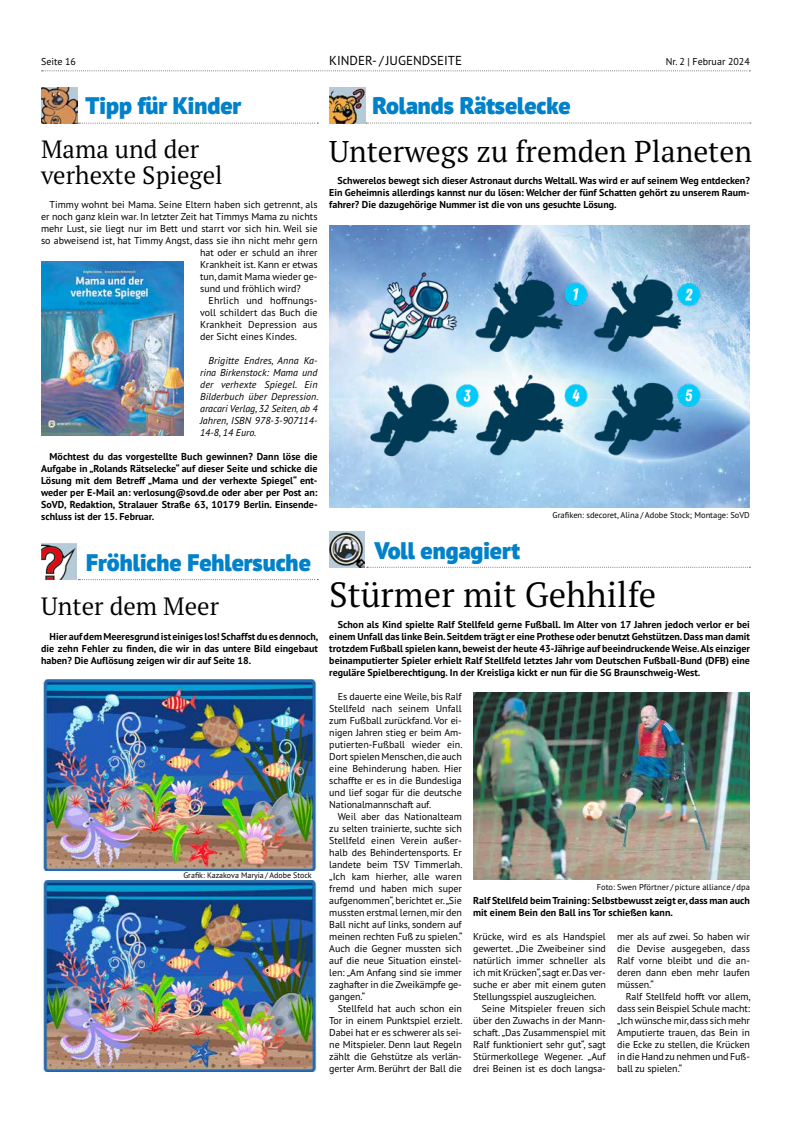
<style>
.page{position:relative;width:791px;height:1134px;background:#fff}
.page>*{position:absolute;margin:0;border:0;box-sizing:border-box;transform-origin:0 0}
.t1{font:35px "PT Serif Pro";color:#000}
.t2{font:30px "PT Serif Pro";color:#000}
.t3{font:25px "PT Serif Pro";color:#000}
.t4{font:900 24px "PT Sans Pro";color:#0081c9}
.t5{font:13px "PT Sans Pro";color:#000}
.t6{font:10px/12px "PT Sans Pro";letter-spacing:-.005em;color:#000;text-align:justify}
.t7{font:700 10px/12px "PT Sans Pro";color:#000;text-align:justify}
.t8{font:italic 10px/12px "PT Sans Pro";color:#000;text-align:justify}
.t9{font:10px "PT Sans Pro";letter-spacing:.015em;color:#000}
.t10{font:8.5px "PT Sans Pro";color:#000}
.t11{font:8px "PT Sans Pro";color:#000}
</style>
<div class="page">
<img style="left:329px;top:88px;width:36px;height:36px">
<svg style="left:366px;top:123px;width:385px;height:1px"></svg>
<svg style="left:78px;top:123px;width:240px;height:1px"></svg>
<img style="left:41px;top:88px;width:36px;height:36px">
<img style="left:473px;top:693px;width:277px;height:187px">
<img style="left:329px;top:225px;width:421px;height:283px">
<img style="left:359px;top:259px;width:346px;height:208px">
<svg style="left:367px;top:567px;width:383px;height:1px"></svg>
<img style="left:329px;top:532px;width:36px;height:36px">
<svg style="left:45px;top:579px;width:32px;height:1px"></svg>
<img style="left:41px;top:544px;width:36px;height:35px">
<svg style="left:78px;top:579px;width:240px;height:1px"></svg>
<img style="left:41px;top:679px;width:276px;height:191px">
<img style="left:41px;top:261px;width:142px;height:175px">
<img style="left:41px;top:881px;width:276px;height:191px">
<svg style="left:42px;top:70px;width:708px;height:1px"></svg>
<p class="t6" style="left:41px;top:55px;width:36px">Seite 16</p>
<h3 class="t5" style="left:329px;top:52px;width:134px">KINDER- / JUGENDSEITE</h3>
<p class="t6" style="left:666px;top:55px;width:85px">Nr. 2 | Februar 2024</p>
<h3 class="t4" style="left:86px;top:89px;width:157px">Tipp für Kinder</h3>
<h3 class="t4" style="left:373px;top:89px;width:199px">Rolands Rätselecke</h3>
<h3 class="t3" style="left:41px;top:133px;width:160px">Mama und der</h3>
<h2 class="t2" style="left:329px;top:131px;width:424px">Unterwegs zu fremden Planeten</h2>
<h3 class="t3" style="left:41px;top:159px;width:183px">verhexte Spiegel</h3>
<p class="t6" style="left:50px;top:198px;width:269px">Timmy wohnt bei Mama. Seine Eltern haben sich getrennt, als</p>
<p class="t6" style="left:41px;top:210px;width:278px">er noch ganz klein war. In letzter Zeit hat Timmys Mama zu nichts</p>
<p class="t6" style="left:41px;top:222px;width:278px">mehr Lust, sie liegt nur im Bett und starrt vor sich hin. Weil sie</p>
<p class="t6" style="left:41px;top:234px;width:278px">so abweisend ist, hat Timmy Angst, dass sie ihn nicht mehr gern</p>
<p class="t6" style="left:200px;top:246px;width:119px">hat oder er schuld an ihrer</p>
<p class="t6" style="left:200px;top:258px;width:119px">Krankheit ist. Kann er etwas</p>
<p class="t6" style="left:200px;top:270px;width:119px">tun, damit Mama wieder ge-</p>
<p class="t6" style="left:200px;top:282px;width:102px">sund und fröhlich wird?</p>
<p class="t9" style="left:209px;top:294px;width:110px">Ehrlich und hoffnungs-</p>
<p class="t6" style="left:200px;top:306px;width:119px">voll schildert das Buch die</p>
<p class="t6" style="left:200px;top:318px;width:119px">Krankheit Depression aus</p>
<p class="t6" style="left:200px;top:330px;width:98px">der Sicht eines Kindes.</p>
<p class="t8" style="left:200px;top:354px;width:120px;text-indent:9px">Brigitte Endres, Anna Ka&shy;rina Birkenstock: Mama und der verhexte Spiegel. Ein Bilderbuch über Depression. aracari Verlag, 32 Seiten, ab 4<br>Jahren, ISBN 978-3-907114- 14-8, 14 Euro.</p>
<p class="t7" style="left:41px;top:450px;width:278px;text-indent:9px">Möchtest du das vorgestellte Buch gewinnen? Dann löse die Aufgabe in „Rolands Rätselecke“ auf dieser Seite und schicke die Lösung mit dem Betreff „Mama und der verhexte Spiegel“ ent&shy;weder per E-Mail an: verlosung@sovd.de oder aber per Post an:<br>SoVD, Redaktion, Stralauer Straße 63, 10179 Berlin. Einsende&shy;schluss ist der 15. Februar.</p>
<p class="t7" style="left:329px;top:174px;width:422px;text-indent:8px">Schwerelos bewegt sich dieser Astronaut durchs Weltall. Was wird er auf seinem Weg entdecken?<br>Ein Geheimnis allerdings kannst nur du lösen: Welcher der fünf Schatten gehört zu unserem Raum&shy;fahrer? Die dazugehörige Nummer ist die von uns gesuchte Lösung.</p>
<p class="t10" style="left:552px;top:509px;width:199px">Grafiken: sdecoret, Alina / Adobe Stock; Montage: SoVD</p>
<h3 class="t4" style="left:86px;top:546px;width:226px">Fröhliche Fehlersuche</h3>
<h3 class="t3" style="left:41px;top:590px;width:180px">Unter dem Meer</h3>
<p class="t7" style="left:41px;top:630px;width:279px;text-indent:8px">Hier auf dem Meeresgrund ist einiges los! Schaffst du es dennoch, die zehn Fehler zu finden, die wir in das untere Bild eingebaut haben? Die Auflösung zeigen wir dir auf Seite 18.</p>
<p class="t11" style="left:183px;top:870px;width:130px">Grafik: Kazakova Maryia / Adobe Stock</p>
<h3 class="t4" style="left:375px;top:534px;width:147px">Voll engagiert</h3>
<h1 class="t1" style="left:329px;top:571px;width:329px">Stürmer mit Gehhilfe</h1>
<p class="t7" style="left:329px;top:618px;width:422px;text-indent:8px">Schon als Kind spielte Ralf Stellfeld gerne Fußball. Im Alter von 17 Jahren jedoch verlor er bei einem Unfall das linke Bein. Seitdem trägt er eine Prothese oder benutzt Gehstützen. Dass man damit trotzdem Fußball spielen kann, beweist der heute 43-Jährige auf beeindruckende Weise. Als einziger beinamputierter Spieler erhielt Ralf Stellfeld letztes Jahr vom Deutschen Fußball-Bund (DFB) eine reguläre Spielberechtigung. In der Kreisliga kickt er nun für die SG Braunschweig-West.</p>
<p class="t6" style="left:329px;top:690px;width:135px;text-indent:8px">Es dauerte eine Weile, bis Ralf Stellfeld nach seinem Unfall zum Fußball zurückfand. Vor ei&shy;nigen Jahren stieg er beim Am&shy;putierten-Fußball wieder ein.<br>Dort spielen Menschen, die auch eine Behinderung haben. Hier schaffte er es in die Bundesliga und lief sogar für die deutsche Nationalmannschaft auf.</p>
<p class="t6" style="left:329px;top:810px;width:135px;text-indent:8px">Weil aber das Nationalteam zu selten trainierte, suchte sich Stellfeld einen Verein außer&shy;halb des Behindertensports. Er landete beim TSV Timmerlah. „Ich kam hierher, alle waren fremd und haben mich super aufgenommen“, berichtet er. „Sie mussten erstmal lernen, mir den Ball nicht auf links, sondern auf meinen rechten Fuß zu spielen.“ Auch die Gegner mussten sich auf die neue Situation einstel&shy;len: „Am Anfang sind sie immer zaghafter in die Zweikämpfe ge&shy;gangen.“</p>
<p class="t6" style="left:329px;top:1002px;width:135px;text-indent:8px">Stellfeld hat auch schon ein Tor in einem Punktspiel erzielt.<br>Dabei hat er es schwerer als sei&shy;ne Mitspieler. Denn laut Regeln zählt die Gehstütze als verlän&shy;gerter Arm. Berührt der Ball die</p>
<p class="t10" style="left:597px;top:881px;width:155px">Foto: Swen Pförtner / picture alliance / dpa</p>
<p class="t7" style="left:473px;top:894px;width:278px">Ralf Stellfeld beim Training: Selbstbewusst zeigt er, dass man auch mit einem Bein den Ball ins Tor schießen kann.</p>
<p class="t6" style="left:617px;top:930px;width:134px">mer als auf zwei. So haben wir die Devise ausgegeben, dass Ralf vorne bleibt und die an&shy;deren dann eben mehr laufen müssen.“</p>
<p class="t6" style="left:617px;top:990px;width:135px;text-indent:8px">Ralf Stellfeld hofft vor allem, dass sein Beispiel Schule macht: „Ich wünsche mir, dass sich mehr Amputierte trauen, das Bein in die Ecke zu stellen, die Krücken in die Hand zu nehmen und Fuß&shy;ball zu spielen.“</p>
<p class="t6" style="left:473px;top:930px;width:134px">Krücke, wird es als Handspiel</p>
<p class="t6" style="left:473px;top:942px;width:134px">gewertet. „Die Zweibeiner sind</p>
<p class="t6" style="left:473px;top:954px;width:134px">natürlich immer schneller als</p>
<p class="t6" style="left:473px;top:966px;width:134px">ich mit Krücken“, sagt er. Das ver-</p>
<p class="t6" style="left:473px;top:978px;width:134px">suche er aber mit einem guten</p>
<p class="t6" style="left:473px;top:990px;width:125px">Stellungsspiel auszugleichen.</p>
<p class="t6" style="left:482px;top:1002px;width:126px">Seine Mitspieler freuen sich</p>
<p class="t6" style="left:473px;top:1014px;width:134px">über den Zuwachs in der Mann-</p>
<p class="t6" style="left:473px;top:1026px;width:134px">schaft. „Das Zusammenspiel mit</p>
<p class="t6" style="left:473px;top:1038px;width:134px">Ralf funktioniert sehr gut“, sagt</p>
<p class="t6" style="left:473px;top:1050px;width:134px">Stürmerkollege Wegener. „Auf</p>
<p class="t6" style="left:473px;top:1062px;width:134px">drei Beinen ist es doch langsa-</p>
</div>
